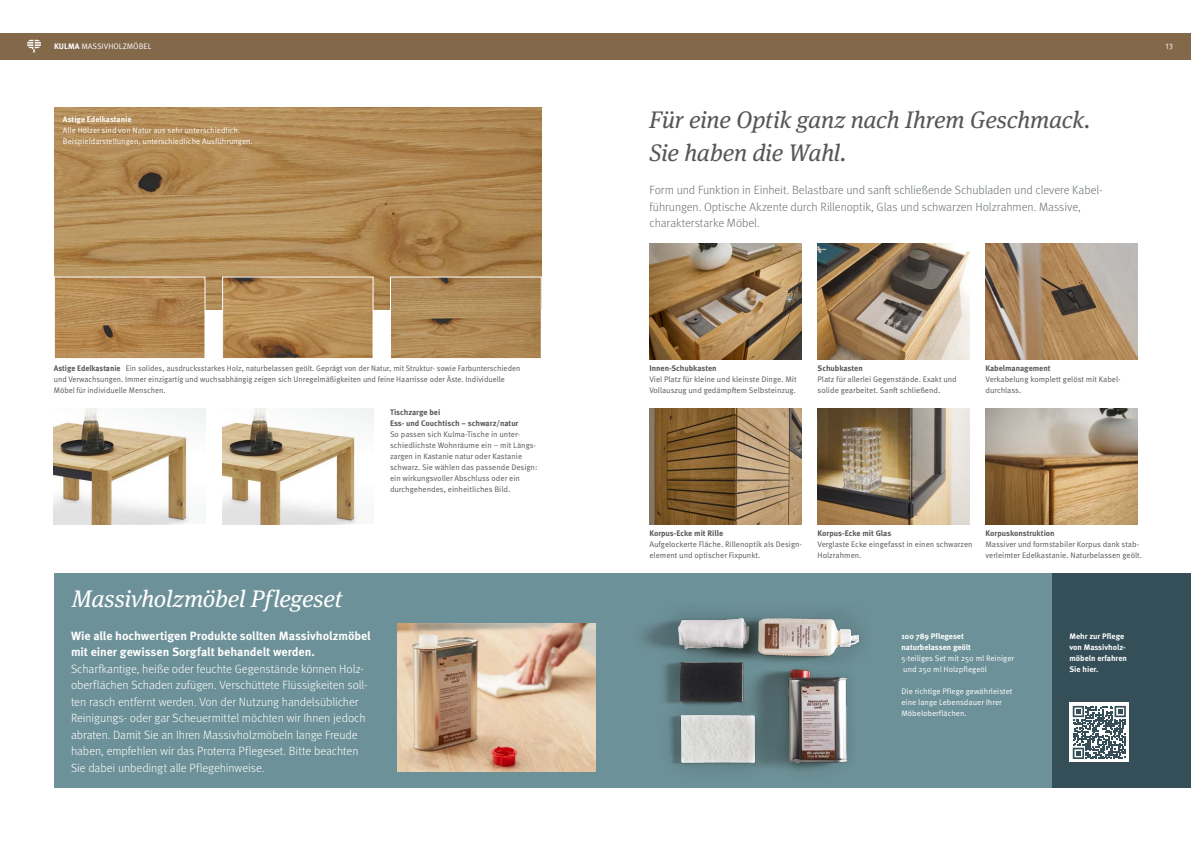
<style>
.page{position:relative;width:1191px;height:842px;background:#fff}
.page>*{position:absolute;margin:0;border:0;box-sizing:border-box;transform-origin:0 0}
.t1{font:italic 24px/33px "Meta Serif Pro";letter-spacing:-.01em;color:#575756}
.t2{font:italic 24px "Meta Serif Pro";letter-spacing:-.005em;color:#fff}
.t3{font:300 12px/16.5px "Meta Pro";letter-spacing:-.01em;color:#fff}
.t4{font:300 12px/16.5px "Meta Pro";letter-spacing:-.01em;color:#68726e}
.t5{font:700 12px/16.5px "Meta Pro";letter-spacing:-.005em;color:#fff}
.t6{font:8px/11px "Meta Pro Norm";color:#575756}
.t7{font:8px/11px "Meta Pro Norm";color:#fff}
.t8{font:700 8px/11px "Meta Pro";letter-spacing:-.005em;color:#575756}
.t9{font:700 8px/11px "Meta Pro";color:#fff}
.s1{font-family:"Meta Pro";font-weight:700}
</style>
<div class="page">
<div style="left:54px;top:574px;width:998px;height:214px;background:#6d9198"></div>
<div style="left:1052px;top:574px;width:139px;height:214px;background:#354f58"></div>
<div style="left:0;top:33px;width:595px;height:27px;background:#83684a"></div>
<div style="left:595px;top:33px;width:596px;height:27px;background:#83684a"></div>
<svg style="left:27px;top:40px;width:14px;height:12px"></svg>
<img style="left:54px;top:108px;width:488px;height:202px">
<img style="left:397px;top:623px;width:198px;height:148px">
<div style="left:1069px;top:703px;width:60px;height:59px;background:#fff"></div>
<svg style="left:1072px;top:706px;width:53px;height:53px"></svg>
<img style="left:643px;top:614px;width:219px;height:157px">
<img style="left:56px;top:279px;width:147px;height:78px">
<div style="left:54px;top:277px;width:151px;height:82px;border:1px solid #fff"></div>
<img style="left:224px;top:279px;width:147px;height:78px">
<div style="left:222px;top:277px;width:151px;height:82px;border:1px solid #fff"></div>
<img style="left:392px;top:279px;width:148px;height:78px">
<div style="left:390px;top:277px;width:152px;height:82px;border:1px solid #fff"></div>
<img style="left:649px;top:409px;width:152px;height:115px">
<img style="left:817px;top:409px;width:152px;height:115px">
<img style="left:985px;top:409px;width:152px;height:115px">
<img style="left:649px;top:244px;width:152px;height:115px">
<img style="left:817px;top:244px;width:152px;height:115px">
<img style="left:985px;top:244px;width:152px;height:115px">
<img style="left:54px;top:467px;width:133px;height:18px">
<svg style="left:54px;top:409px;width:151px;height:58px"></svg>
<svg style="left:54px;top:485px;width:138px;height:39px"></svg>
<img style="left:222px;top:467px;width:133px;height:18px">
<svg style="left:222px;top:485px;width:137px;height:39px"></svg>
<svg style="left:222px;top:409px;width:151px;height:58px"></svg>
<p class="t7" style="left:54px;top:40px;width:99px"><span class="s1">KULMA</span> MASSIVHOLZMÖBEL</p>
<p class="t7" style="left:1165px;top:40px;width:9px">13</p>
<p class="t9" style="left:63px;top:113px;width:70px">Astige Edelkastanie</p>
<p class="t7" style="left:63px;top:124px;width:191px">Alle Hölzer sind von Natur aus sehr unterschiedlich.<br>Beispieldarstellungen, unterschiedliche Ausführungen.</p>
<p class="t6" style="left:54px;top:362px;width:468px"><span class="s1">Astige Edelkastanie</span> Ein solides, ausdrucksstarkes Holz, naturbelassen geölt. Geprägt von der Natur, mit Struktur- sowie Farbunterschieden und Verwachsungen. Immer einzigartig und wuchsabhängig zeigen sich Unregelmäßigkeiten und feine Haarrisse oder Äste. Individuelle<br>Möbel für individuelle Menschen.</p>
<p class="t8" style="left:390px;top:406px;width:130px">Tischzarge bei<br>Ess- und Couchtisch – schwarz/natur</p>
<p class="t6" style="left:390px;top:428px;width:149px">So passen sich Kulma-Tische in unter&shy;schiedlichste Wohnräume ein – mit Längs&shy;zargen in Kastanie natur oder Kastanie schwarz. Sie wählen das passende Design: ein wirkungsvoller Abschluss oder ein durchgehendes, einheitliches Bild.</p>
<h1 class="t2" style="left:72px;top:581px;width:272px">Massivholzmöbel Pflegeset</h1>
<h2 class="t5" style="left:71px;top:626px;width:301px">Wie alle hochwertigen Produkte sollten Massivholzmöbel mit einer gewissen Sorgfalt behandelt werden.</h2>
<p class="t3" style="left:71px;top:660px;width:298px">Scharfkantige, heiße oder feuchte Gegenstände können Holz&shy;oberflächen Schaden zufügen. Verschüttete Flüssigkeiten soll&shy;ten rasch entfernt werden. Von der Nutzung handelsüblicher Reinigungs- oder gar Scheuermittel möchten wir Ihnen jedoch abraten. Damit Sie an Ihren Massivholzmöbeln lange Freude haben, empfehlen wir das Proterra Pflegeset. Bitte beachten Sie dabei unbedingt alle Pflegehinweise.</p>
<h1 class="t1" style="left:649px;top:102px;width:443px">Für eine Optik ganz nach Ihrem Geschmack.<br>Sie haben die Wahl.</h1>
<h2 class="t4" style="left:649px;top:181px;width:455px">Form und Funktion in Einheit. Belastbare und sanft schließende Schubladen und clevere Kabel&shy;führungen. Optische Akzente durch Rillenoptik, Glas und schwarzen Holzrahmen. Massive, charakterstarke Möbel.</h2>
<p class="t8" style="left:649px;top:362px;width:69px">Innen-Schubkasten</p>
<p class="t6" style="left:649px;top:373px;width:149px">Viel Platz für kleine und kleinste Dinge. Mit<br>Vollauszug und gedämpftem Selbsteinzug.</p>
<p class="t8" style="left:817px;top:362px;width:47px">Schubkasten</p>
<p class="t6" style="left:817px;top:373px;width:141px">Platz für allerlei Gegenstände. Exakt und solide gearbeitet. Sanft schließend.</p>
<p class="t8" style="left:985px;top:362px;width:67px">Kabelmanagement</p>
<p class="t6" style="left:985px;top:373px;width:137px">Verkabelung komplett gelöst mit Kabel&shy;durchlass.</p>
<p class="t8" style="left:649px;top:527px;width:75px">Korpus-Ecke mit Rille</p>
<p class="t6" style="left:649px;top:538px;width:154px">Aufgelockerte Fläche. Rillenoptik als Design&shy;element und optischer Fixpunkt.</p>
<p class="t8" style="left:817px;top:527px;width:75px">Korpus-Ecke mit Glas</p>
<p class="t6" style="left:817px;top:538px;width:157px">Verglaste Ecke eingefasst in einen schwarzen<br>Holzrahmen.</p>
<p class="t8" style="left:985px;top:527px;width:71px">Korpuskonstruktion</p>
<p class="t6" style="left:985px;top:538px;width:158px">Massiver und formstabiler Korpus dank stab&shy;verleimter Edelkastanie. Naturbelassen geölt.</p>
<p class="t9" style="left:901px;top:630px;width:71px">100 789 Pflegeset naturbelassen geölt</p>
<p class="t7" style="left:901px;top:652px;width:114px">5-teiliges Set mit 250 ml Reiniger und 250 ml Holzpflegeöl</p>
<p class="t7" style="left:901px;top:685px;width:112px">Die richtige Pflege gewährleistet eine lange Lebensdauer Ihrer<br>Möbeloberflächen.</p>
<p class="t9" style="left:1069px;top:630px;width:59px">Mehr zur Pflege von Massivholz&shy;möbeln erfahren<br>Sie hier.</p>
</div>
